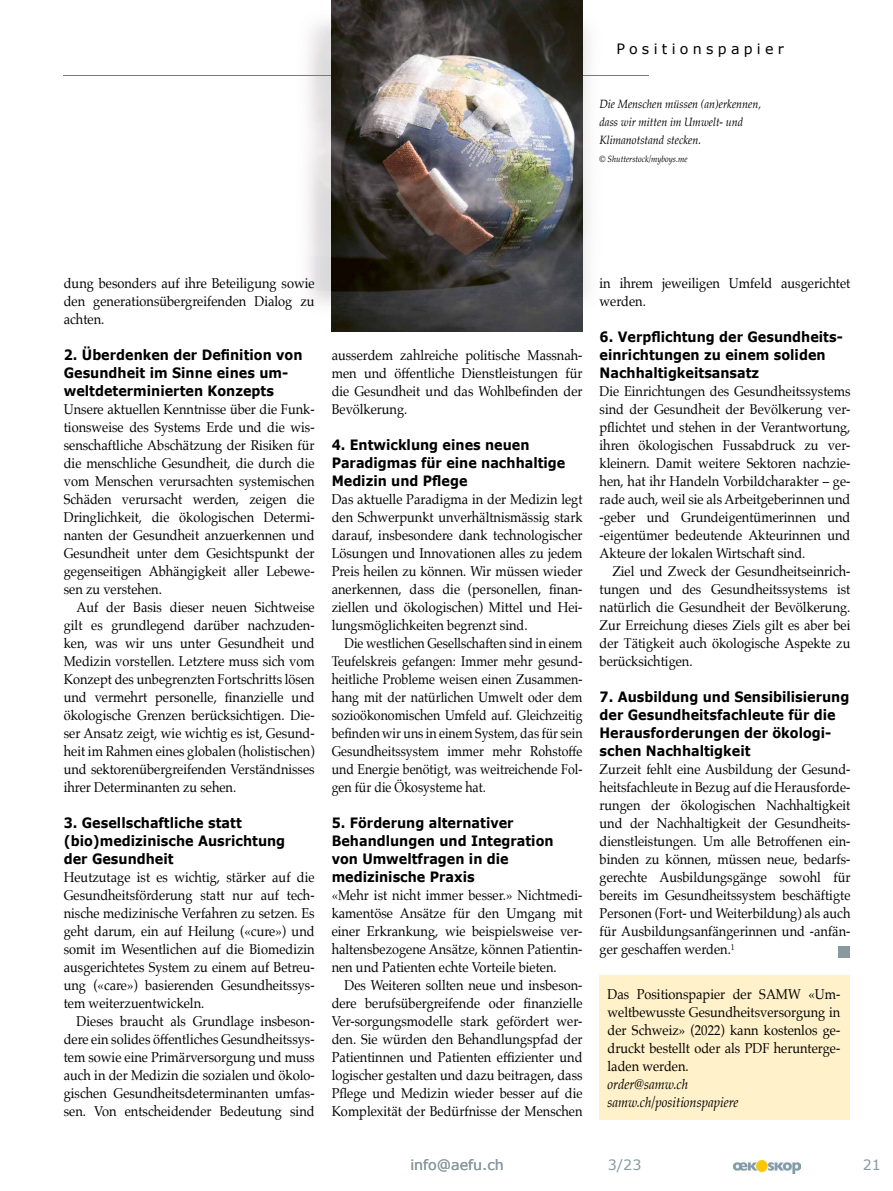
<style>
.page{position:relative;width:893px;height:1191px;background:#fff}
.page>*{position:absolute;margin:0;border:0;box-sizing:border-box;transform-origin:0 0}
.t1{font:14.25px/18px "Palatino";color:#000;text-align:justify;scale:.9 1}
.t2{font:700 14.25px/18px "Verdana";color:#000;scale:.9 1}
.t3{font:14.25px/18px "Palatino";color:#000;text-align:justify;scale:.87 1}
.t4{font:italic 14.25px/18px "Palatino";color:#000;scale:.9 1}
.t5{font:14.25px "Verdana";color:#899a9e}
.t6{font:14.25px "Verdana";letter-spacing:.3em;color:#000}
.t7{font:italic 12px/18px "Palatino";color:#000;scale:.9 1}
.t8{font:italic 9px "Palatino";color:#000;scale:.9 1}
</style>
<div class="page">
<img style="left:733px;top:1160px;width:67px;height:13px">
<img style="left:308px;top:0;width:282px;height:331px">
<hr style="left:63px;top:75px;width:586px;height:1px;background:#767a78">
<div style="left:599px;top:975px;width:251px;height:144px;background:#fff1c9"></div>
<div style="left:839px;top:946px;width:11px;height:11px;background:#899a9e"></div>
<img style="left:332px;top:0;width:251px;height:331px">
<p class="t6" style="left:616px;top:40px;width:169px">Positionspapier</p>
<p class="t7" style="left:600px;top:95px;width:181px">Die Menschen müssen (an)erkennen, dass wir mitten im Umwelt- und<br>Klimanotstand stecken.</p>
<p class="t8" style="left:600px;top:151px;width:99px">© Shutterstock/myboys.me</p>
<p class="t1" style="left:64px;top:274px;width:280px">dung besonders auf ihre Beteiligung sowie den generationsübergreifenden Dialog zu achten.</p>
<p class="t2" style="left:64px;top:346px;width:267px">2. Überdenken der Definition von<br>Gesundheit im Sinne eines um&shy;weltdeterminierten Konzepts</p>
<p class="t1" style="left:64px;top:400px;width:280px">Unsere aktuellen Kenntnisse über die Funk&shy;tionsweise des Systems Erde und die wis&shy;senschaftliche Abschätzung der Risiken für die menschliche Gesundheit, die durch die vom Menschen verursachten systemischen Schäden verursacht werden, zeigen die Dringlichkeit, die ökologischen Determi&shy;nanten der Gesundheit anzuerkennen und Gesundheit unter dem Gesichtspunkt der gegenseitigen Abhängigkeit aller Lebewe&shy;sen zu verstehen.</p>
<p class="t1" style="left:64px;top:598px;width:280px;text-indent:13px">Auf der Basis dieser neuen Sichtweise gilt es grundlegend darüber nachzuden&shy;ken, was wir uns unter Gesundheit und Medizin vorstellen. Letztere muss sich vom Konzept des unbegrenzten Fortschritts lö sen und vermehrt personelle, finanzielle und ökologi sche Grenzen berücksichtigen. Die&shy;ser Ansatz zeigt, wie wichtig es ist, Gesund&shy;heit im Rahmen eines globalen (holistischen) und sektorenübergreifenden Verständnisses ihrer Determinanten zu sehen.</p>
<p class="t2" style="left:64px;top:813px;width:248px">3. Gesellschaftliche statt (bio)me dizinische Ausrichtung der Gesundheit</p>
<p class="t1" style="left:64px;top:868px;width:280px">Heutzutage ist es wichtig, stärker auf die Gesundheitsförderung statt nur auf tech&shy;nische medizinische Verfahren zu setzen. Es geht darum, ein auf Heilung («cure») und somit im Wesentlichen auf die Biomedizin ausgerichtetes System zu einem auf Betreu&shy;ung («care») basierenden Gesundheitssys&shy;tem weiterzuentwickeln.</p>
<p class="t1" style="left:64px;top:1012px;width:280px;text-indent:13px">Dieses braucht als Grundlage insbeson&shy;dere ein solides öffentliches Gesundheitssys&shy;tem sowie eine Primärversorgung und muss auch in der Medizin die sozialen und ökolo&shy;gischen Gesundheitsdeterminanten umfas&shy;sen. Von entscheidender Bedeutung sind</p>
<p class="t1" style="left:332px;top:346px;width:280px">ausserdem zahlreiche politische Massnah&shy;men und öffentliche Dienstleistungen für die Gesundheit und das Wohlbefinden der Be völkerung.</p>
<p class="t2" style="left:332px;top:435px;width:261px">4. Entwicklung eines neuen<br>Paradigmas für eine nachhaltige<br>Medizin und Pflege</p>
<p class="t1" style="left:332px;top:490px;width:280px">Das aktuelle Paradigma in der Medizin legt den Schwerpunkt unverhältnismässig stark darauf, insbesondere dank technologischer Lösungen und Innovationen alles zu jedem Preis heilen zu können. Wir müssen wieder anerkennen, dass die (personellen, finan&shy;ziellen und ökologischen) Mittel und Hei&shy;lungsmöglichkeiten begrenzt sind.</p>
<p class="t3" style="left:332px;top:634px;width:290px;text-indent:13px">Die westlichen Gesellschaften sind in einem Teufelskreis gefangen: Immer mehr gesund&shy;heitliche Probleme weisen einen Zusammen&shy;hang mit der natürlichen Umwelt oder dem sozioökonomischen Umfeld auf. Gleichzeitig befinden wir uns in einem System, das für sein Gesundheitssystem immer mehr Roh stoffe und Energie benötigt, was weitreichende Fol&shy;gen für die Ökosysteme hat.</p>
<p class="t2" style="left:332px;top:814px;width:248px">5. Förderung alternativer<br>Behand lungen und Integration von Umweltfragen in die medizinische Praxis</p>
<p class="t1" style="left:332px;top:886px;width:280px">«Mehr ist nicht immer besser.» Nichtmedi&shy;kamentöse Ansätze für den Umgang mit einer Erkrankung, wie beispielsweise ver&shy;haltensbezogene Ansätze, können Patientin&shy;nen und Patienten echte Vorteile bieten.</p>
<p class="t1" style="left:332px;top:976px;width:280px;text-indent:13px">Des Weiteren sollten neue und insbeson&shy;dere berufsübergreifende oder finanziel le Ver - sorgungsmodelle stark gefördert wer&shy;den. Sie würden den Behandlungspfad der Patientinnen und Patienten effi zienter und logischer gestalten und dazu beitragen, dass Pflege und Medizin wieder besser auf die Komplexität der Bedürfnisse der Menschen</p>
<p class="t1" style="left:600px;top:274px;width:280px">in ihrem jeweiligen Umfeld ausge richtet werden.</p>
<p class="t2" style="left:600px;top:327px;width:272px">6. Verpflichtung der Gesundheits&shy;einrichtungen zu einem soliden<br>Nachhaltigkeitsansatz</p>
<p class="t1" style="left:600px;top:382px;width:280px">Die Einrichtungen des Gesundheitssystems sind der Gesundheit der Bevölkerung ver&shy;pflichtet und stehen in der Verantwortung, ihren ökologischen Fussabdruck zu ver&shy;kleinern. Damit weitere Sektoren nachzie&shy;hen, hat ihr Handeln Vorbildcharakter – ge&shy;rade auch, weil sie als Arbeitgeberinnen und -geber und Grundeigentümerinnen und -eigentümer bedeutende Akteurinnen und Akteure der lokalen Wirtschaft sind.</p>
<p class="t1" style="left:600px;top:562px;width:280px;text-indent:13px">Ziel und Zweck der Gesundheitseinrich&shy;tungen und des Gesundheitssystems ist natürlich die Gesundheit der Bevölkerung.<br>Zur Erreichung dieses Ziels gilt es aber bei der Tätigkeit auch ökologische Aspekte zu berücksichtigen.</p>
<p class="t2" style="left:600px;top:687px;width:279px">7. Ausbildung und Sensibilisierung der Gesundheitsfachleute für die<br>Herausforderungen der ökologi&shy;schen Nachhaltigkeit</p>
<p class="t1" style="left:600px;top:760px;width:280px">Zurzeit fehlt eine Ausbildung der Gesund&shy;heitsfachleute in Bezug auf die Herausforde&shy;rungen der ökologischen Nachhaltigkeit und der Nachhaltigkeit der Gesundheits&shy;dienstleistungen. Um alle Betroffenen ein&shy;binden zu können, müssen neue, bedarfs&shy;gerechte Ausbildungsgänge sowohl für bereits im Gesundheitssystem beschäftigte Personen (Fort- und Weiterbildung) als auch für Ausbildungsanfängerinnen und -anfän&shy;ger geschaffen werden.<sup>1</sup></p>
<p class="t1" style="left:608px;top:985px;width:260px">Das Positionspapier der SAMW «Um&shy;weltbewusste Gesundheitsversorgung in der Schweiz» (2022) kann kostenlos ge&shy;druckt bestellt oder als PDF herunterge&shy;laden werden.</p>
<p class="t4" style="left:608px;top:1075px;width:147px">order@samw.ch samw.ch/positionspapiere</p>
<p class="t5" style="left:410px;top:1156px;width:95px">info@aefu.ch</p>
<p class="t5" style="left:608px;top:1156px;width:35px">3/23</p>
<p class="t5" style="left:863px;top:1156px;width:20px">21</p>
</div>
